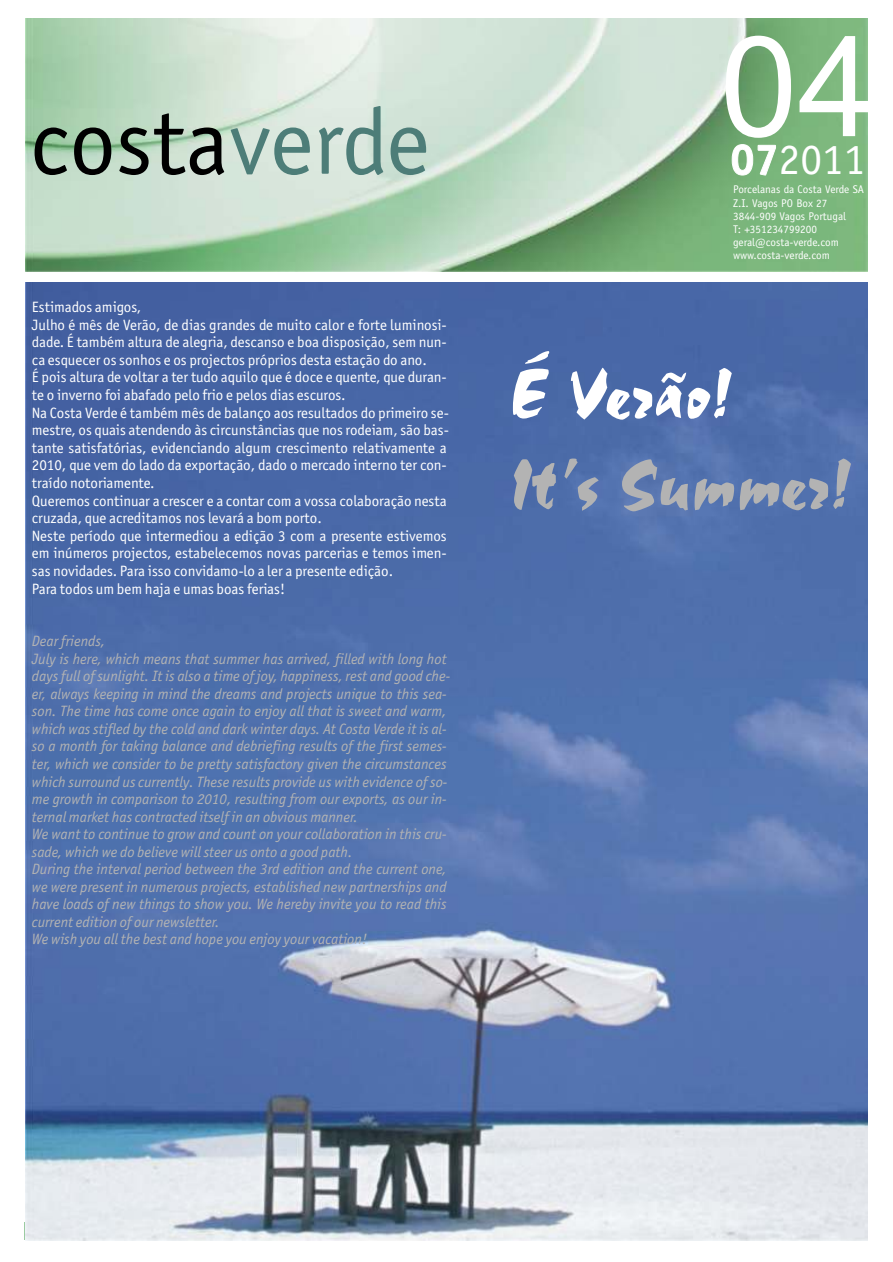
<style>
.page{position:relative;width:893px;height:1262px;background:#fff}
.page>*{position:absolute;margin:0;border:0;box-sizing:border-box;transform-origin:0 0}
.t1{font:139.65px "Arial";color:#fff}
.t2{font:93.6px "Officina Sans";color:#000}
.t3{font:75px "Staccato 555 BT Regular A";color:#b3b3b3}
.t4{font:75px "Staccato 555 BT Regular A";color:#fff}
.t5{font:43.35px "Officina Sans";color:#fff}
.t6{font:italic 15px/17.5px "Officina Sans";color:#b3b3b3}
.t7{font:15px/17.5px "Officina Sans";color:#fff}
.t8{font:11.25px/13px "Officina Sans";color:#fff}
.s1{color:#4d7d78}
.s2{font-weight:700}
</style>
<div class="page">
<img style="left:25px;top:18px;width:842px;height:253px">
<img style="left:25px;top:282px;width:842px;height:958px">
<h2 class="t2" style="left:29px;top:103px;width:402px">costa<span class="s1">verde</span></h2>
<p class="t7" style="left:32px;top:299px;width:418px">Estimados amigos,<br>Julho é mês de Verão, de dias grandes de muito calor e forte luminosi&shy;dade. É também altura de alegria, descanso e boa disposição, sem nun&shy;ca esquecer os sonhos e os projectos próprios desta estação do ano.<br>É pois altura de voltar a ter tudo aquilo que é doce e quente, que duran&shy;te o inverno foi abafado pelo frio e pelos dias escuros.<br>Na Costa Verde é também mês de balanço aos resultados do primeiro se&shy;mestre, os quais atendendo às circunstâncias que nos rodeiam, são bas&shy;tante satisfatórias, evidenciando algum crescimento relativamente a 2010, que vem do lado da exportação, dado o mercado interno ter con&shy;traído notoriamente.<br>Queremos continuar a crescer e a contar com a vossa colaboração nesta cruzada, que acreditamos nos levará a bom porto.<br>Neste período que intermediou a edição 3 com a presente estivemos em inúmeros projectos, estabelecemos novas parcerias e temos imen&shy;sas novidades. Para isso convidamo-lo a ler a presente edição.<br>Para todos um bem haja e umas boas ferias!</p>
<p class="t6" style="left:32px;top:633px;width:420px">Dear friends,<br>July is here, which means that summer has arrived, filled with long hot days full of sunlight. It is also a time of joy, happiness, rest and good che&shy;er, always keeping in mind the dreams and projects unique to this sea&shy;son. The time has come once again to enjoy all that is sweet and warm, which was stifled by the cold and dark winter days. At Costa Verde it is al&shy;so a month for taking balance and debriefing results of the first semes&shy;ter, which we consider to be pretty satisfactory given the circumstances which surround us currently. These results provide us with evidence of so&shy;me growth in comparison to 2010, resulting from our exports, as our in&shy;ternal market has contracted itself in an obvious manner.<br>We want to continue to grow and count on your collaboration in this cru&shy;sade, which we do believe will steer us onto a good path.<br>During the interval period between the 3rd edition and the current one, we were present in numerous projects, established new partnerships and have loads of new things to show you. We hereby invite you to read this current edition of our newsletter.<br>We wish you all the best and hope you enjoy your vacation!</p>
<h1 class="t1" style="left:720px;top:34px;width:157px">04</h1>
<h3 class="t5" style="left:730px;top:142px;width:136px"><span class="s2">07</span>2011</h3>
<p class="t8" style="left:733px;top:184px;width:132px">Porcelanas da Costa Verde SA<br>Z.I. Vagos PO Box 27<br>3844-909 Vagos Portugal<br>T: +351234799200 geral@costa-verde.com www.costa-verde.com</p>
<h3 class="t4" style="left:510px;top:360px;width:222px">É Verão!</h3>
<h3 class="t3" style="left:510px;top:450px;width:342px">It’s Summer!</h3>
</div>
